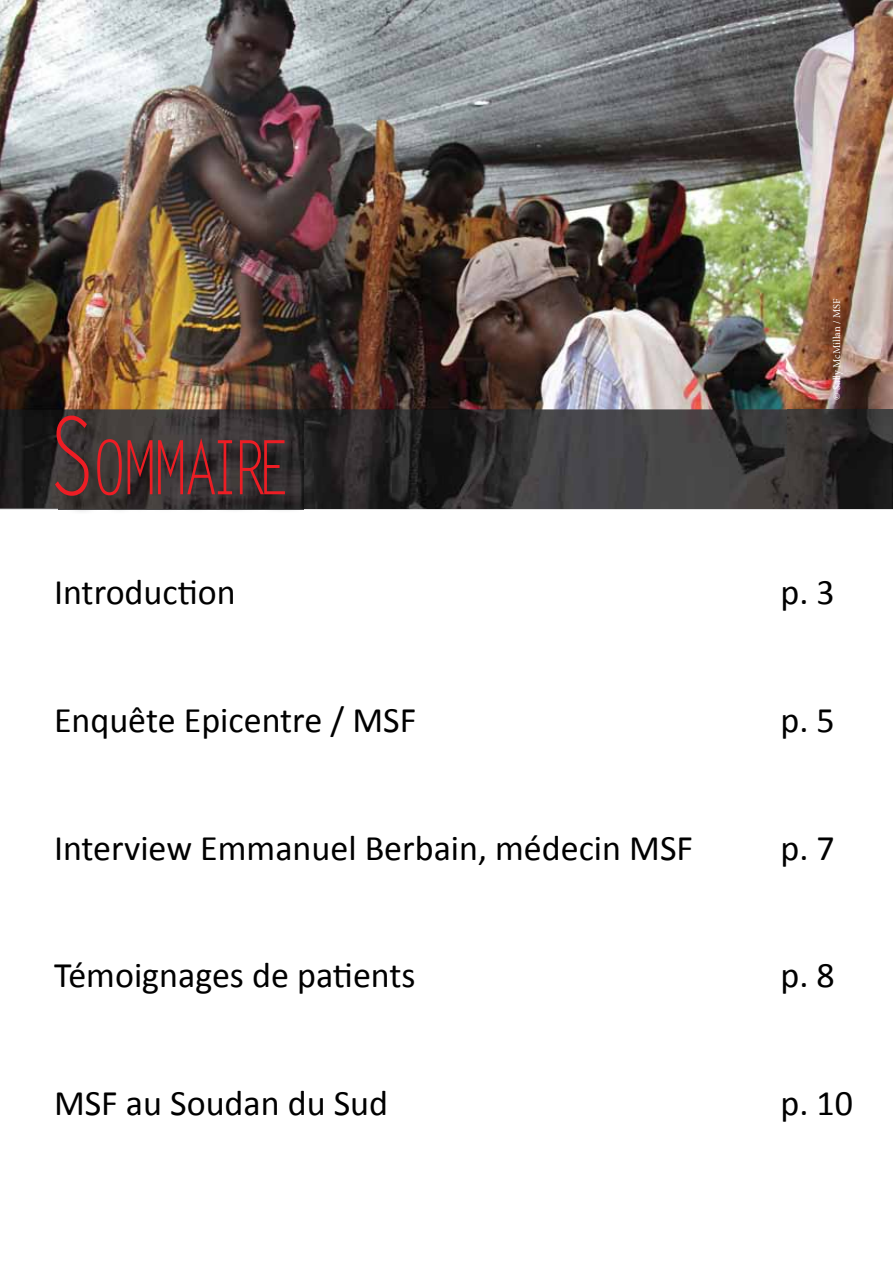
<style>
.page{position:relative;width:893px;height:1263px;background:#fff}
.page>*{position:absolute;margin:0;border:0;box-sizing:border-box;transform-origin:0 0}
.t1{font:75px "Letter Gothic Std";letter-spacing:-.13em;color:#ed1d24;scale:.77 1}
.t2{font:36px "Calibri";color:#000}
.t3{font:10.5px "Minion Pro";color:#fff}
.s1{font-size:107.25px}
</style>
<div class="page">
<img style="left:0;top:0;width:893px;height:409px">
<hr style="left:303px;top:508px;width:590px;height:1px;background:#4b4b4d">
<hr style="left:0;top:508px;width:58px;height:1px;background:#4b4b4d">
<img style="left:0;top:409px;width:105px;height:99px">
<img style="left:105px;top:409px;width:683px;height:50px">
<img style="left:788px;top:409px;width:105px;height:99px">
<img style="left:303px;top:459px;width:485px;height:49px">
<img style="left:58px;top:418px;width:245px;height:94px">
<h1 class="t1" style="left:47px;top:425px;width:318px"><span class="s1">S</span>OMMAIRE</h1>
<p class="t3" style="left:830px;top:400px;width:103px;rotate:-90deg">© Sally McMillan / MSF</p>
<p class="t2" style="left:54px;top:570px;width:183px">Introduction</p>
<p class="t2" style="left:780px;top:570px;width:56px">p. 3</p>
<p class="t2" style="left:54px;top:698px;width:364px">Enquête Epicentre / MSF</p>
<p class="t2" style="left:780px;top:698px;width:56px">p. 5</p>
<p class="t2" style="left:54px;top:825px;width:641px">Interview Emmanuel Berbain, médecin MSF</p>
<p class="t2" style="left:780px;top:825px;width:56px">p. 7</p>
<p class="t2" style="left:54px;top:953px;width:363px">Témoignages de patients</p>
<p class="t2" style="left:780px;top:953px;width:56px">p. 8</p>
<p class="t2" style="left:54px;top:1080px;width:336px">MSF au Soudan du Sud</p>
<p class="t2" style="left:780px;top:1080px;width:74px">p. 10</p>
</div>
